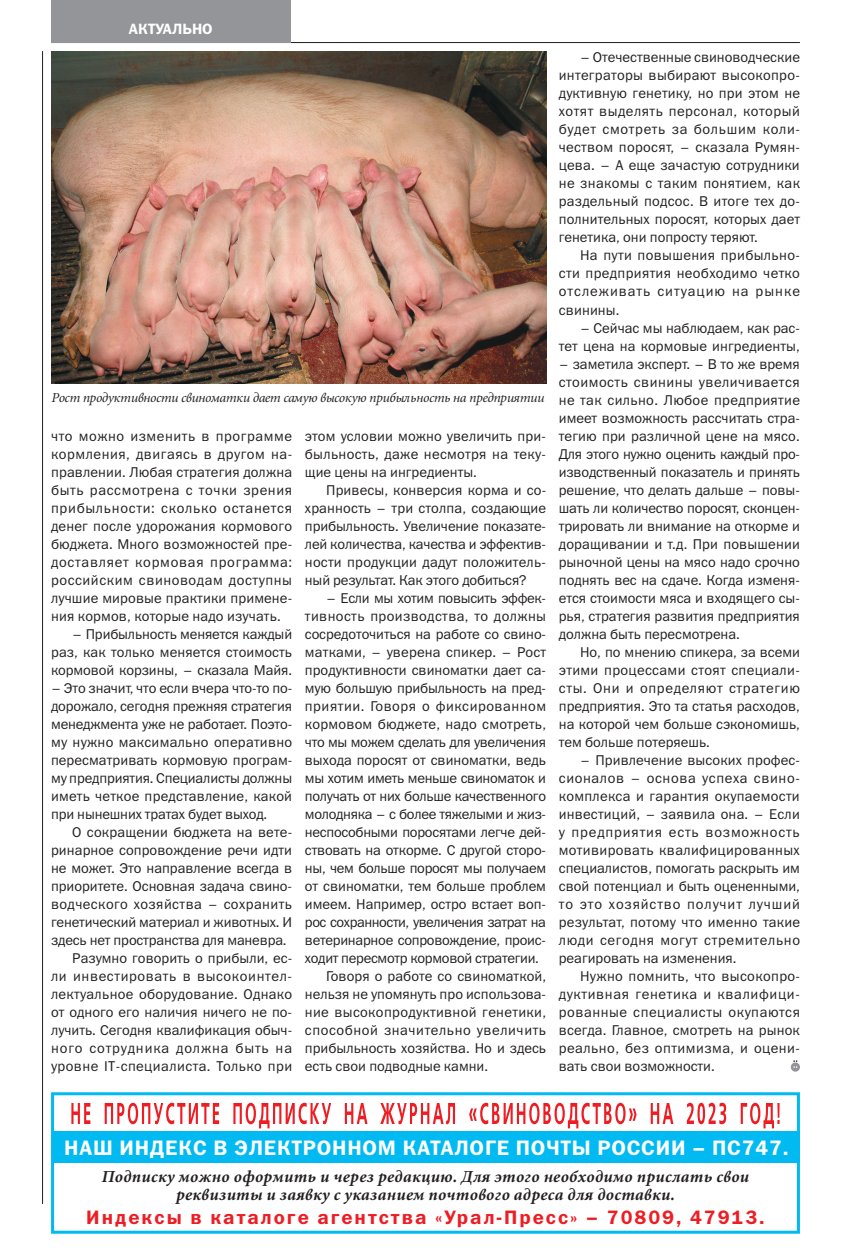
<style>
.page{position:relative;width:851px;height:1255px;background:#fff}
.page>*{position:absolute;margin:0;border:0;box-sizing:border-box;transform-origin:0 0}
.t1{font:21px "Franklin Gothic Demi C";letter-spacing:.04em;color:#fff}
.t2{font:19.5px "Franklin Gothic Demi C";letter-spacing:.1em;color:#ee1d23}
.t3{font:italic 700 16.5px/18px "Miniature";letter-spacing:.02em;color:#231f20;text-align:center}
.t4{font:15px "Franklin Gothic Demi C";color:#fff}
.t5{font:14.25px/18px "Franklin Gothic Book C";color:#231f20;text-align:justify}
.t6{font:14.25px "Franklin Gothic Book C";letter-spacing:-.02em;color:#231f20}
.t7{font:14.25px "Franklin Gothic Book C";letter-spacing:.03em;color:#231f20}
.t8{font:14.25px "Franklin Gothic Book C";letter-spacing:-.03em;color:#231f20}
.t9{font:14.25px "Franklin Gothic Book C";letter-spacing:.02em;color:#231f20}
.t10{font:14.25px "Franklin Gothic Book C";letter-spacing:.025em;color:#231f20}
.t11{font:14.25px "Franklin Gothic Book C";letter-spacing:.04em;color:#231f20}
.t12{font:14.25px "Franklin Gothic Book C";letter-spacing:.045em;color:#231f20}
.t13{font:14.25px "Franklin Gothic Book C";letter-spacing:.035em;color:#231f20}
.t14{font:14.25px "Franklin Gothic Book C";letter-spacing:.06em;color:#231f20}
.t15{font:italic 13.5px "Miniature";letter-spacing:-.02em;color:#231f20}
</style>
<div class="page">
<hr style="left:42px;top:51px;width:1px;height:1152px;background:#231f20">
<hr style="left:51px;top:42px;width:748px;height:1px;background:#231f20">
<div style="left:51px;top:0;width:239px;height:42px;background:#939598"></div>
<svg style="left:790px;top:1062px;width:9px;height:9px"></svg>
<svg style="left:793px;top:1060px;width:4px;height:7px"></svg>
<img style="left:51px;top:51px;width:495px;height:333px">
<div style="left:51px;top:1092px;width:748px;height:141px;background:#fff;border:3px solid #00baf1"></div>
<svg style="left:71px;top:1102px;width:708px;height:26px"></svg>
<div style="left:53px;top:1131px;width:746px;height:31px;background:#00baf1"></div>
<p class="t4" style="left:129px;top:21px;width:85px">АКТУАЛЬНО</p>
<p class="t15" style="left:51px;top:391px;width:494px">Рост продуктивности свиноматки дает самую высокую прибыльность на предприятии</p>
<p class="t5" style="left:51px;top:427px;width:243px">что можно изменить в программе кормления, двигаясь в другом на&shy;правлении. Любая стратегия должна быть рассмотрена с точки зрения прибыльности: сколько останется денег после удорожания кормового бюджета. Много возможностей пре&shy;доставляет кормовая программа: российским свиноводам доступны лучшие мировые практики примене&shy;ния кормов, которые надо изучать.</p>
<p class="t5" style="left:51px;top:625px;width:242px;text-indent:21px">– Прибыльность меняется каждый раз, как только меняется стоимость кормовой корзины, – сказала Майя.</p>
<p class="t5" style="left:51px;top:679px;width:243px">– Это значит, что если вчера что-то по&shy;дорожало, сегодня прежняя стратегия менеджмента уже не работает. Поэто&shy;му нужно максимально оперативно пересматривать кормовую програм&shy;му предприятия. Специалисты должны иметь четкое представление, какой при нынешних тратах будет выход.</p>
<p class="t5" style="left:72px;top:823px;width:221px">О сокращении бюджета на вете-</p>
<p class="t5" style="left:51px;top:841px;width:242px">ринарное сопровождение речи идти</p>
<p class="t5" style="left:51px;top:859px;width:242px">не может. Это направление всегда в</p>
<p class="t5" style="left:51px;top:877px;width:242px">приоритете. Основная задача свино-</p>
<p class="t7" style="left:51px;top:896px;width:242px">водческого хозяйства – сохранить</p>
<p class="t5" style="left:51px;top:913px;width:242px">генетический материал и животных. И</p>
<p class="t5" style="left:51px;top:931px;width:237px">здесь нет пространства для маневра.</p>
<p class="t5" style="left:72px;top:949px;width:221px">Разумно говорить о прибыли, ес-</p>
<p class="t12" style="left:51px;top:968px;width:242px">ли инвестировать в высокоинтел-</p>
<p class="t9" style="left:51px;top:986px;width:243px">лектуальное оборудование. Однако</p>
<p class="t5" style="left:51px;top:1002px;width:242px">от одного его наличия ничего не по-</p>
<p class="t5" style="left:51px;top:1020px;width:242px">лучить. Сегодня квалификация обыч-</p>
<p class="t14" style="left:51px;top:1040px;width:242px">ного сотрудника должна быть на</p>
<p class="t7" style="left:51px;top:1058px;width:242px">уровне IT-специалиста. Только при</p>
<p class="t5" style="left:305px;top:426px;width:242px">этом условии можно увеличить при&shy;быльность, даже несмотря на теку&shy;щие цены на ингредиенты.</p>
<p class="t5" style="left:305px;top:480px;width:243px;text-indent:21px">Привесы, конверсия корма и со&shy;хранность – три столпа, создающие прибыльность. Увеличение показате&shy;лей количества, качества и эффектив&shy;ности продукции дадут положитель&shy;ный результат. Как этого добиться?</p>
<p class="t6" style="left:326px;top:590px;width:221px">– Если мы хотим повысить эффек-</p>
<p class="t7" style="left:305px;top:608px;width:243px">тивность производства, то должны</p>
<p class="t5" style="left:305px;top:624px;width:242px">сосредоточиться на работе со свино-</p>
<p class="t5" style="left:305px;top:642px;width:243px">матками, – уверена спикер. – Рост</p>
<p class="t5" style="left:305px;top:660px;width:242px">продуктивности свиноматки дает са-</p>
<p class="t5" style="left:305px;top:678px;width:242px">мую большую прибыльность на пред-</p>
<p class="t13" style="left:305px;top:698px;width:242px">приятии. Говоря о фиксированном</p>
<p class="t5" style="left:305px;top:714px;width:242px">кормовом бюджете, надо смотреть,</p>
<p class="t6" style="left:305px;top:734px;width:242px">что мы можем сделать для увеличения</p>
<p class="t5" style="left:305px;top:750px;width:242px">выхода поросят от свиноматки, ведь</p>
<p class="t6" style="left:305px;top:770px;width:242px">мы хотим иметь меньше свиноматок и</p>
<p class="t6" style="left:305px;top:788px;width:242px">получать от них больше качественного</p>
<p class="t6" style="left:305px;top:806px;width:242px">молодняка – с более тяжелыми и жиз-</p>
<p class="t6" style="left:305px;top:824px;width:242px">неспособными поросятами легче дей-</p>
<p class="t5" style="left:305px;top:840px;width:242px">ствовать на откорме. С другой сторо-</p>
<p class="t6" style="left:305px;top:860px;width:242px">ны, чем больше поросят мы получаем</p>
<p class="t5" style="left:305px;top:876px;width:242px">от свиноматки, тем больше проблем</p>
<p class="t5" style="left:305px;top:894px;width:242px">имеем. Например, остро встает воп-</p>
<p class="t8" style="left:305px;top:914px;width:242px">рос сохранности, увеличения затрат на</p>
<p class="t6" style="left:305px;top:932px;width:242px">ветеринарное сопровождение, проис-</p>
<p class="t6" style="left:305px;top:950px;width:235px">ходит пересмотр кормовой стратегии.</p>
<p class="t5" style="left:326px;top:966px;width:221px">Говоря о работе со свиноматкой,</p>
<p class="t5" style="left:305px;top:984px;width:242px">нельзя не упомянуть про использова-</p>
<p class="t10" style="left:305px;top:1004px;width:242px">ние высокопродуктивной генетики,</p>
<p class="t11" style="left:305px;top:1022px;width:243px">способной значительно увеличить</p>
<p class="t5" style="left:305px;top:1038px;width:243px">прибыльность хозяйства. Но и здесь</p>
<p class="t5" style="left:305px;top:1056px;width:185px">есть свои подводные камни.</p>
<p class="t5" style="left:558px;top:48px;width:243px;text-indent:21px">– Отечественные свиноводческие интеграторы выбирают высокопро&shy;дуктивную генетику, но при этом не хотят выделять персонал, который будет смотреть за большим коли&shy;чеством поросят, – сказала Румян&shy;цева. – А еще зачастую сотрудники не знакомы с таким понятием, как раздельный подсос. В итоге тех до&shy;полнительных поросят, которых дает генетика, они попросту теряют.</p>
<p class="t5" style="left:558px;top:246px;width:243px;text-indent:21px">На пути повышения прибыльно&shy;сти предприятия необходимо четко отслеживать ситуацию на рынке свинины.</p>
<p class="t5" style="left:558px;top:318px;width:242px;text-align:right">– Сейчас мы наблюдаем, как рас&shy;тет цена на кормовые ингредиенты,</p>
<p class="t5" style="left:558px;top:354px;width:243px">– заметила эксперт. – В то же время стоимость свинины увеличивается не так сильно. Любое предприятие имеет возможность рассчитать стра&shy;тегию при различной цене на мясо.<br>Для этого нужно оценить каждый про&shy;изводственный показатель и принять решение, что делать дальше – повы&shy;шать ли количество поросят, сконцен&shy;трировать ли внимание на откорме и доращивании и т.д. При повышении рыночной цены на мясо надо срочно поднять вес на сдаче. Когда изменя&shy;ется стоимости мяса и входящего сы&shy;рья, стратегия развития предприятия должна быть пересмотрена.</p>
<p class="t5" style="left:558px;top:642px;width:242px;text-indent:21px">Но, по мнению спикера, за всеми этими процессами стоят специали&shy;сты. Они и определяют стратегию предприятия. Это та статья расходов, на которой чем больше сэкономишь, тем больше потеряешь.</p>
<p class="t5" style="left:558px;top:750px;width:243px;text-indent:21px">– Привлечение высоких профес&shy;сионалов – основа успеха свино&shy;комплекса и гарантия окупаемости инвестиций, – заявила она. – Если у предприятия есть возможность мотивировать квалифицированных специалистов, помогать раскрыть им свой потенциал и быть оцененными, то это хозяйство получит лучший результат, потому что именно такие люди сегодня могут стремительно реагировать на изменения.</p>
<p class="t5" style="left:558px;top:966px;width:243px;text-indent:21px">Нужно помнить, что высокопро&shy;дуктивная генетика и квалифици&shy;рованные специалисты окупаются всегда. Главное, смотреть на рынок реально, без оптимизма, и оцени&shy;вать свои возможности.</p>
<h1 class="t1" style="left:64px;top:1135px;width:725px">НАШ ИНДЕКС В ЭЛЕКТРОННОМ КАТАЛОГЕ ПОЧТЫ РОССИИ – ПС747.</h1>
<p class="t3" style="left:102px;top:1168px;width:648px">Подписку можно оформить и через редакцию. Для этого необходимо прислать свои реквизиты и заявку c указанием почтового адреса для доставки.</p>
<h2 class="t2" style="left:86px;top:1205px;width:679px">Индексы в каталоге агентства «Урал-Пресс» – 70809, 47913.</h2>
</div>
